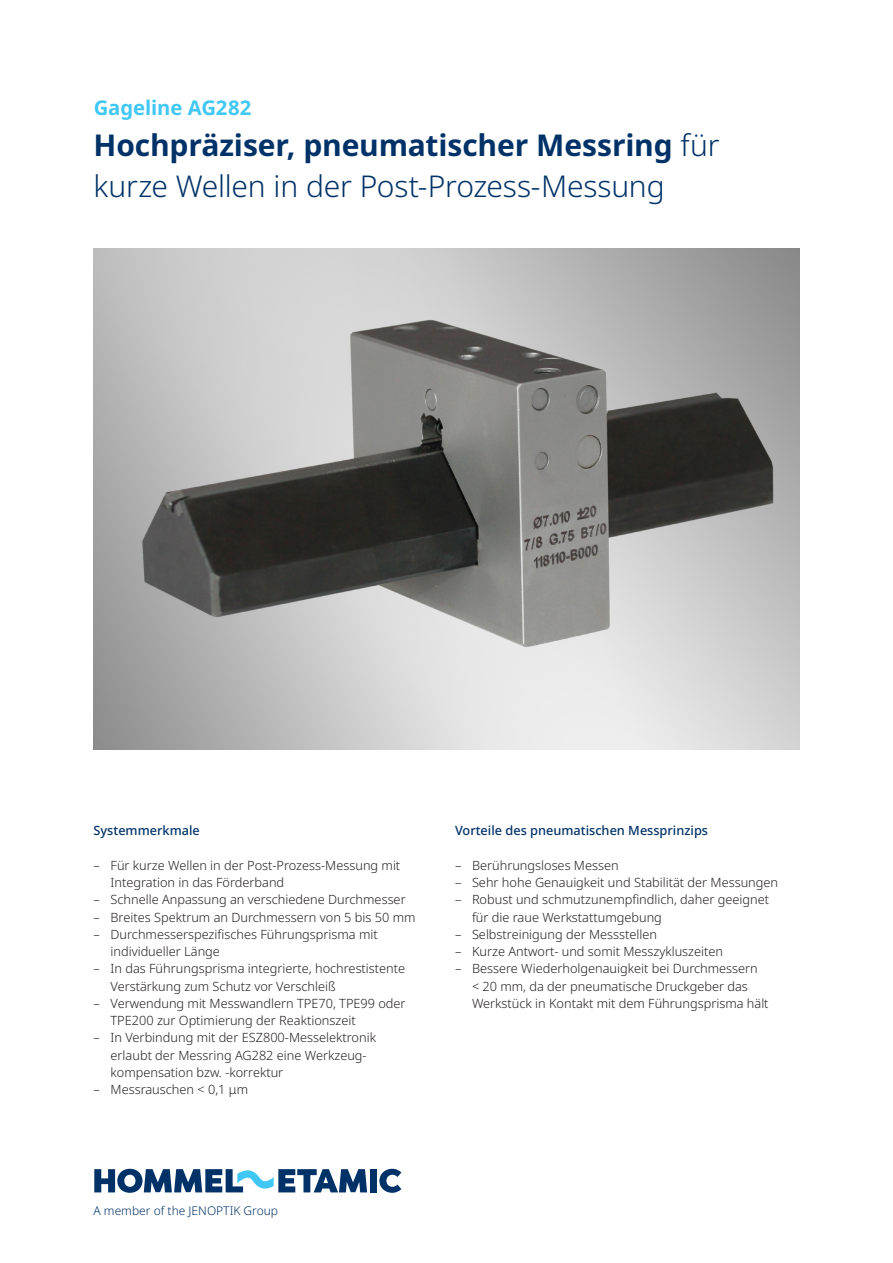
<style>
.page{position:relative;width:893px;height:1263px;background:#fff}
.page>*{position:absolute;margin:0;border:0;box-sizing:border-box;transform-origin:0 0}
.Headline_36_43_pt{font:700 30px "Noto Sans";letter-spacing:-.005em;color:#003268}
.Headline_36_43_pt-2{font:300 30px "Noto Sans";letter-spacing:-.01em;color:#003268}
.Headline_36_43_pt-3{font:700 20.25px "Noto Sans";letter-spacing:-.005em;color:#40c7f4}
.t1{font:300 12.75px/17.2px "Noto Sans";color:#231f20}
.List__Data_Sheet__9{font:500 12.75px "Noto Sans";color:#003268}
.t2{font:300 12px "Noto Sans";color:#003268}
.s1{font-weight:300}
</style>
<div class="page">
<img style="left:94px;top:249px;width:705px;height:500px">
<svg style="left:94px;top:1169px;width:273px;height:24px"></svg>
<div style="left:370px;top:1169px;width:7px;height:23px;background:#003268"></div>
<svg style="left:379px;top:1169px;width:22px;height:24px"></svg>
<p class="Headline_36_43_pt-3" style="left:94px;top:96px;width:159px">Gageline AG282</p>
<p class="Headline_36_43_pt" style="left:94px;top:128px;width:627px">Hochpräziser, pneumatischer Messring <span class="s1">für</span></p>
<p class="Headline_36_43_pt-2" style="left:94px;top:169px;width:573px">kurze Wellen in der Post-Prozess-Messung</p>
<p class="List__Data_Sheet__9" style="left:94px;top:823px;width:108px">Systemmerkmale</p>
<p class="t1" style="left:111px;top:857px;width:291px;text-indent:-17px">– Für kurze Wellen in der Post-Prozess-Messung mit<br>Integration in das Förderband</p>
<p class="t1" style="left:94px;top:891px;width:314px">– Schnelle Anpassung an verschiedene Durchmesser</p>
<p class="t1" style="left:94px;top:909px;width:323px">– Breites Spektrum an Durchmessern von 5 bis 50 mm</p>
<p class="t1" style="left:111px;top:926px;width:269px;text-indent:-17px">– Durchmesserspezifisches Führungsprisma mit individueller Länge</p>
<p class="t1" style="left:111px;top:960px;width:296px;text-indent:-17px">– In das Führungsprisma integrierte, hochrestistente<br>Verstärkung zum Schutz vor Verschleiß</p>
<p class="t1" style="left:111px;top:995px;width:297px;text-indent:-17px">– Verwendung mit Messwandlern TPE70, TPE99 oder<br>TPE200 zur Optimierung der Reaktionszeit</p>
<p class="t1" style="left:111px;top:1029px;width:267px;text-indent:-17px">– In Verbindung mit der ESZ800-Messelektronik erlaubt der Messring AG282 eine Werkzeug&shy;kompensation bzw. -korrektur</p>
<p class="t1" style="left:94px;top:1081px;width:156px">– Messrauschen &lt; 0,1 μm</p>
<p class="List__Data_Sheet__9" style="left:455px;top:823px;width:255px">Vorteile des pneumatischen Messprinzips</p>
<p class="t1" style="left:455px;top:857px;width:165px">– Berührungsloses Messen</p>
<p class="t1" style="left:455px;top:874px;width:325px">– Sehr hohe Genauigkeit und Stabilität der Messungen</p>
<p class="t1" style="left:472px;top:891px;width:299px;text-indent:-17px">– Robust und schmutzunempfindlich, daher geeignet für die raue Werkstattumgebung</p>
<p class="t1" style="left:455px;top:926px;width:204px">– Selbstreinigung der Messstellen</p>
<p class="t1" style="left:455px;top:943px;width:270px">– Kurze Antwort- und somit Messzykluszeiten</p>
<p class="t1" style="left:472px;top:960px;width:298px;text-indent:-17px">– Bessere Wiederholgenauigkeit bei Durchmessern<br>&lt; 20 mm, da der pneumatische Druckgeber das<br>Werkstück in Kontakt mit dem Führungsprisma hält</p>
<p class="t2" style="left:94px;top:1204px;width:186px">A member of the JENOPTIK Group</p>
</div>
